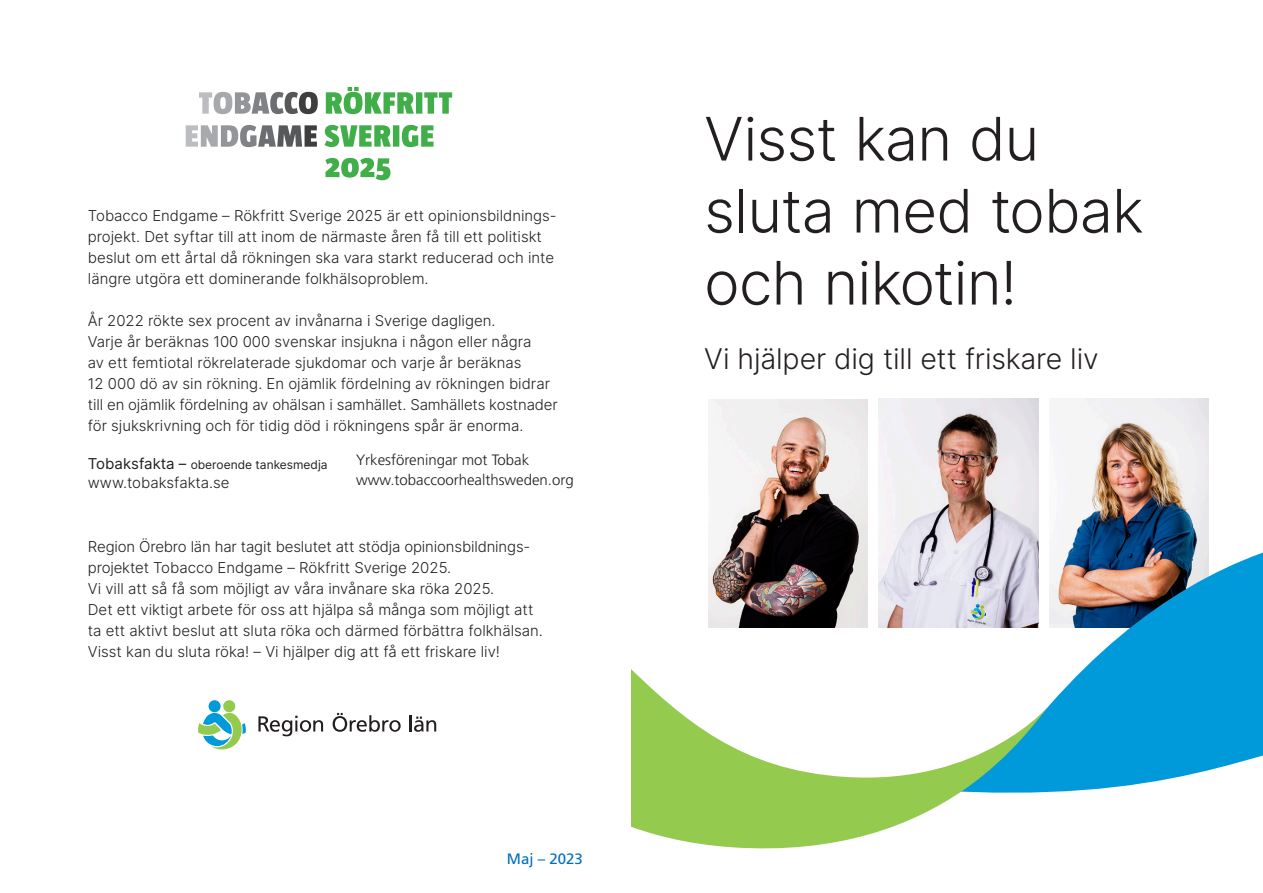
<style>
.page{position:relative;width:1263px;height:893px;background:#fff}
.page>*{position:absolute;margin:0;border:0;box-sizing:border-box;transform-origin:0 0}
.Rubrik{font:300 60px/72px "Inter";letter-spacing:-.015em;color:#231f20}
.Neddragare_-_rubrik{font:300 28.5px "Inter";letter-spacing:-.005em;color:#231f20}
.Adress{font:300 15px/21px "Inter";color:#231f20}
.Adress-2{font:300 15px "Frutiger LT Std";color:#231f20}
.Ingress{font:15px "Frutiger LT Std";color:#006fba}
.Adress-3{font:12px "Inter";color:#231f20}
.s1{font-size:15px}
</style>
<div class="page">
<svg style="left:325px;top:158px;width:65px;height:22px"></svg>
<svg style="left:325px;top:125px;width:108px;height:22px"></svg>
<svg style="left:326px;top:87px;width:126px;height:27px"></svg>
<svg style="left:199px;top:92px;width:119px;height:22px"></svg>
<svg style="left:186px;top:125px;width:131px;height:22px"></svg>
<div style="left:209px;top:700px;width:12px;height:12px;background:#009ada;border-radius:50%"></div>
<div style="left:223px;top:700px;width:12px;height:12px;background:#94ca4e;border-radius:50%"></div>
<svg style="left:198px;top:713px;width:48px;height:36px"></svg>
<svg style="left:258px;top:716px;width:65px;height:20px"></svg>
<svg style="left:333px;top:713px;width:68px;height:19px"></svg>
<svg style="left:409px;top:715px;width:27px;height:17px"></svg>
<img style="left:713px;top:399px;width:155px;height:150px">
<img style="left:879px;top:398px;width:159px;height:151px">
<img style="left:1049px;top:398px;width:160px;height:151px">
<svg style="left:1050px;top:549px;width:213px;height:243px;background:#3ba1cd"></svg>
<svg style="left:631px;top:549px;width:419px;height:300px"></svg>
<p class="Adress" style="left:88px;top:205px;width:470px">Tobacco Endgame – Rökfritt Sverige 2025 är ett opinionsbildnings&shy;projekt. Det syftar till att inom de närmaste åren få till ett politiskt beslut om ett årtal då rökningen ska vara starkt reducerad och inte längre utgöra ett dominerande folkhälsoproblem.</p>
<p class="Adress" style="left:88px;top:310px;width:471px">År 2022 rökte sex procent av invånarna i Sverige dagligen.<br>Varje år beräknas 100 000 svenskar insjukna i någon eller några<br>av ett femtiotal rökrelaterade sjukdomar och varje år beräknas<br>12 000 dö av sin rökning. En ojämlik fördelning av rökningen bidrar till en ojämlik fördelning av ohälsan i samhället. Samhällets kostnader för sjukskrivning och för tidig död i rökningens spår är enorma.</p>
<p class="Adress-3" style="left:88px;top:455px;width:241px"><span class="s1">Tobaksfakta –</span> oberoende tankesmedja</p>
<p class="Adress" style="left:88px;top:472px;width:143px">www.tobaksfakta.se</p>
<p class="Adress-2" style="left:356px;top:452px;width:175px">Yrkesföreningar mot Tobak</p>
<p class="Adress-2" style="left:356px;top:471px;width:219px">www.tobaccoorhealthsweden.org</p>
<p class="Adress" style="left:88px;top:535px;width:444px">Region Örebro län har tagit beslutet att stödja opinionsbildnings-</p>
<p class="Adress" style="left:88px;top:556px;width:365px">projektet Tobacco Endgame – Rökfritt Sverige 2025.</p>
<p class="Adress" style="left:88px;top:577px;width:408px">Vi vill att så få som möjligt av våra invånare ska röka 2025.</p>
<p class="Adress" style="left:88px;top:598px;width:457px">Det ett viktigt arbete för oss att hjälpa så många som möjligt att ta ett aktivt beslut att sluta röka och därmed förbättra folkhälsan.<br>Visst kan du sluta röka! – Vi hjälper dig att få ett friskare liv!</p>
<p class="Ingress" style="left:507px;top:850px;width:77px">Maj – 2023</p>
<p class="Rubrik" style="left:704px;top:102px;width:337px">Visst kan du</p>
<p class="Rubrik" style="left:704px;top:174px;width:441px">sluta med tobak och nikotin!</p>
<p class="Neddragare_-_rubrik" style="left:704px;top:338px;width:396px">Vi hjälper dig till ett friskare liv</p>
</div>
